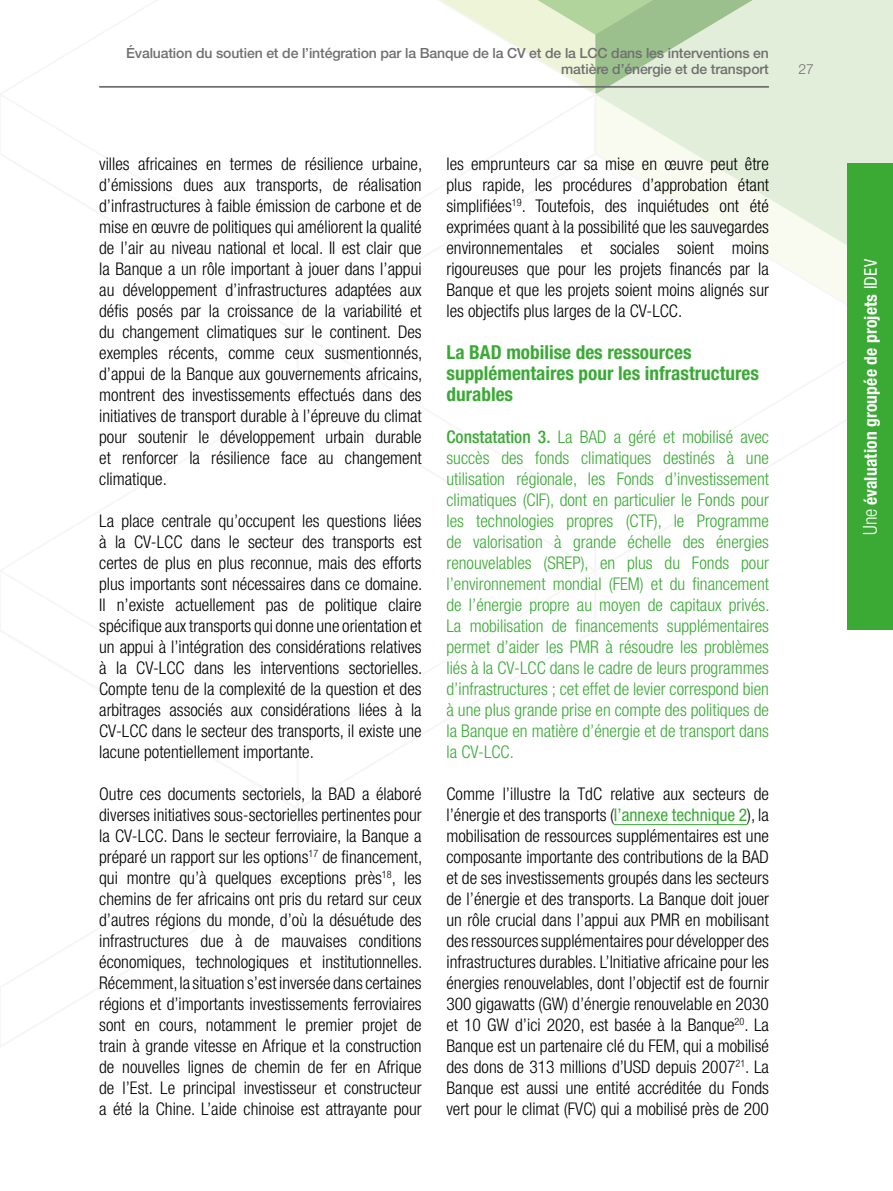
<style>
.page{position:relative;width:893px;height:1191px;background:#fff}
.page>*{position:absolute;margin:0;border:0;box-sizing:border-box;transform-origin:0 0}
.t1{font:700 condensed 19.25px/21px "Helvetica Neue LT Std";color:#3aaa35}
.t2{font:300 condensed 17.5px/21px "Helvetica Neue LT Std";color:#000;text-align:justify}
.t3{font:300 condensed 17.5px/21px "Helvetica Neue LT Std";color:#3aaa35;text-align:justify}
.t4{font:700 condensed 17.5px "Helvetica Neue LT Std";letter-spacing:.01em;color:#fff}
.t5{font:500 14px/16.8px "Helvetica Neue LT Std";letter-spacing:-.01em;color:#706f6f;text-align:right}
.t6{font:300 14px "Helvetica Neue LT Std";color:#706f6f}
.s1{font-weight:500}
.s2{font-weight:400;color:#3aaa35}
.s3{font-weight:300;font-size:19.25px}
.s4{font-weight:400}
</style>
<div class="page">
<div style="left:773px;top:0;width:120px;height:94px;background:#e2eeda"></div>
<svg style="left:598px;top:94px;width:295px;height:58px;fill:#e2eeda"></svg>
<svg style="left:597px;top:0;width:176px;height:94px;background:#c2d9b7"></svg>
<svg style="left:598px;top:152px;width:295px;height:152px"></svg>
<svg style="left:440px;top:0;width:157px;height:91px"></svg>
<hr style="left:99px;top:86px;width:670px;height:2px;background:#706f6f">
<div style="left:847px;top:164px;width:46px;height:466px;background:#3aaa35"></div>
<hr style="left:614px;top:824px;width:133px;height:1px;background:#3aaa35">
<p class="t5" style="left:126px;top:44px;width:644px">Évaluation du soutien et de l’intégration par la Banque de la CV et de la LCC dans les interventions en matière d’énergie et de transport</p>
<p class="t6" style="left:798px;top:61px;width:17px">27</p>
<p class="t2" style="left:99px;top:153px;width:325px">villes africaines en termes de résilience urbaine, d’émissions dues aux transports, de réalisation d’infrastructures à faible émission de carbone et de mise en œuvre de politiques qui améliorent la qualité de l’air au niveau national et local. Il est clair que la Banque a un rôle important à jouer dans l’appui au développement d’infrastructures adaptées aux défis posés par la croissance de la variabilité et du changement climatiques sur le continent. Des exemples récents, comme ceux susmentionnés, d’appui de la Banque aux gouvernements africains, montrent des investissements effectués dans des initiatives de transport durable à l’épreuve du climat pour soutenir le développement urbain durable et renforcer la résilience face au changement climatique.</p>
<p class="t2" style="left:99px;top:510px;width:325px">La place centrale qu’occupent les questions liées à la CV-LCC dans le secteur des transports est certes de plus en plus reconnue, mais des efforts plus importants sont nécessaires dans ce domaine.<br>Il n’existe actuellement pas de politique claire spécifique aux transports qui donne une orientation et un appui à l’intégration des considérations relatives à la CV-LCC dans les interventions sectorielles.<br>Compte tenu de la complexité de la question et des arbitrages associés aux considérations liées à la CV-LCC dans le secteur des transports, il existe une lacune potentiellement importante.</p>
<p class="t2" style="left:99px;top:783px;width:325px">Outre ces documents sectoriels, la BAD a élaboré diverses initiatives sous-sectorielles pertinentes pour la CV-LCC. Dans le secteur ferroviaire, la Banque a préparé un rapport sur les options<sup>17</sup> de financement, qui montre qu’à quelques exceptions près<sup>18</sup>, les chemins de fer africains ont pris du retard sur ceux d’autres régions du monde, d’où la désuétude des infrastructures due à de mauvaises conditions économiques, technologiques et institutionnelles.<br>Récemment, la situation s’est inversée dans certaines régions et d’importants investissements ferroviaires sont en cours, notamment le premier projet de train à grande vitesse en Afrique et la construction de nouvelles lignes de chemin de fer en Afrique de l’Est. Le principal investisseur et constructeur a été la Chine. L’aide chinoise est attrayante pour</p>
<p class="t2" style="left:446px;top:153px;width:324px">les emprunteurs car sa mise en œuvre peut être plus rapide, les procédures d’approbation étant simplifiées<sup>19</sup>. Toutefois, des inquiétudes ont été exprimées quant à la possibilité que les sauvegardes environnementales et sociales soient moins rigoureuses que pour les projets financés par la Banque et que les projets soient moins alignés sur les objectifs plus larges de la CV-LCC.</p>
<p class="t1" style="left:446px;top:341px;width:314px">La BAD mobilise des ressources supplémentaires pour les infrastructures durables</p>
<p class="t3" style="left:446px;top:426px;width:325px"><span class="s1">Constatation 3.</span> La BAD a géré et mobilisé avec succès des fonds climatiques destinés à une utilisation régionale, les Fonds d’investissement climatiques (CIF), dont en particulier le Fonds pour les technologies propres (CTF), le Programme de valorisation à grande échelle des énergies renouvelables (SREP), en plus du Fonds pour l’environnement mondial (FEM) et du financement de l’énergie propre au moyen de capitaux privés.<br>La mobilisation de financements supplémentaires permet d’aider les PMR à résoudre les problèmes liés à la CV-LCC dans le cadre de leurs programmes d’infrastructures ; cet effet de levier correspond bien à une plus grande prise en compte des politiques de la Banque en matière d’énergie et de transport dans la CV-LCC.</p>
<p class="t2" style="left:446px;top:783px;width:324px">Comme l’illustre la TdC relative aux secteurs de l’énergie et des transports (<span class="s2">l’annexe technique 2</span>), la mobilisation de ressources supplémentaires est une composante importante des contributions de la BAD et de ses investissements groupés dans les secteurs de l’énergie et des transports. La Banque doit jouer un rôle crucial dans l’appui aux PMR en mobilisant des ressources supplémentaires pour développer des infrastructures durables. L’Initiative africaine pour les énergies renouvelables, dont l’objectif est de fournir 300 gigawatts (GW) d’énergie renouvelable en 2030 et 10 GW d’ici 2020, est basée à la Banque<sup>20</sup>. La Banque est un partenaire clé du FEM, qui a mobilisé des dons de 313 millions d’USD depuis 2007<sup>21</sup>. La Banque est aussi une entité accréditée du Fonds vert pour le climat (FVC) qui a mobilisé près de 200</p>
<p class="t4" style="left:860px;top:534px;width:277px;rotate:-90deg"><span class="s3">Une</span> évaluation groupée de projets <span class="s4">IDEV</span></p>
</div>
